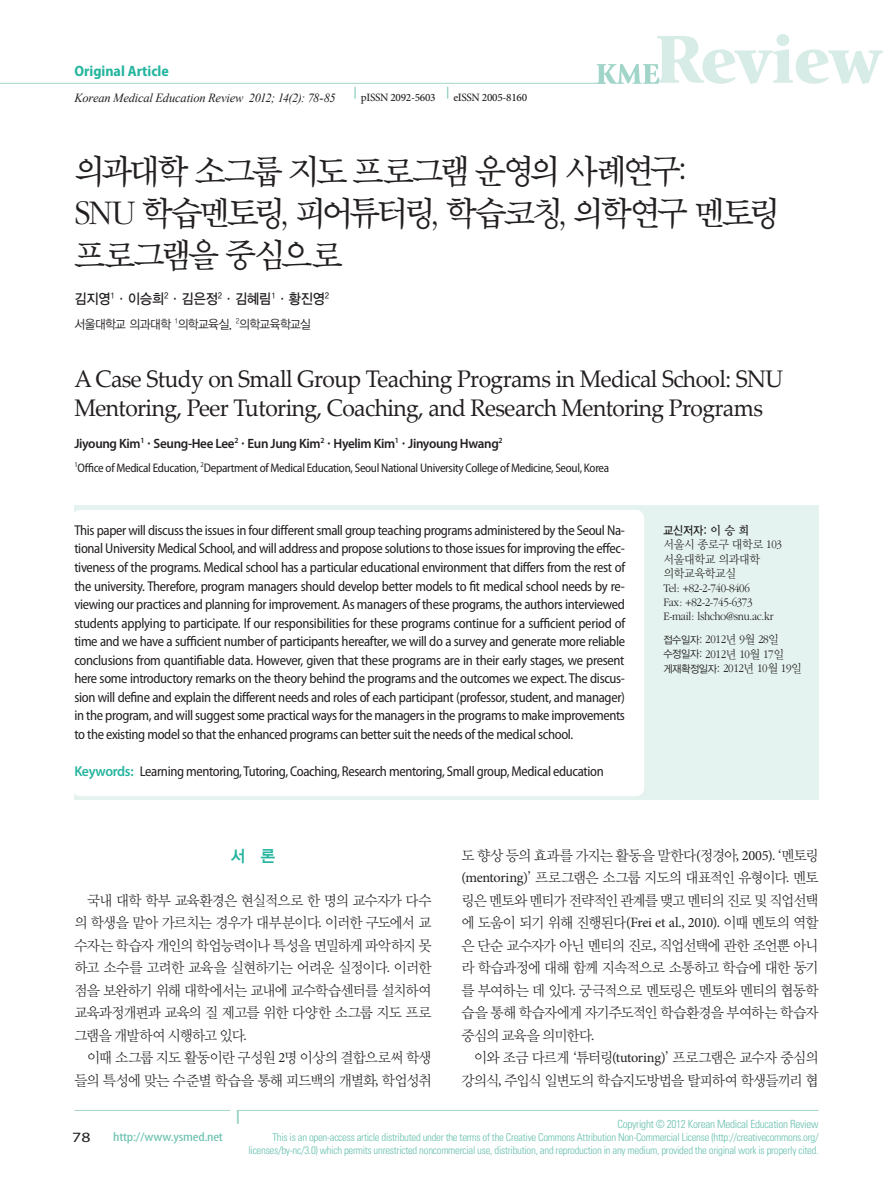
<style>
.page{position:relative;width:893px;height:1191px;background:#fff}
.page>*{position:absolute;margin:0;border:0;box-sizing:border-box;transform-origin:0 0}
.제목_한글{font:36px/42px "San Sw M";letter-spacing:-.075em;color:#231f20;scale:.95 1}
.제목_영문{font:24px/28.8px "Palatino Linotype";letter-spacing:-.025em;color:#231f20;scale:.95 1}
.본문_대제목{font:16.5px "YDIYGO340";color:#25b59e;scale:.95 1}
.t1{font:700 semi-condensed 15px "Myriad Pro";color:#25b59e}
.본문{font:14.7px/22.5px "YDIY Mj O320";letter-spacing:-.06em;color:#231f20;text-align:justify;scale:.95 1}
.초록{font:semi-condensed 14.25px/18.6px "Myriad Pro";letter-spacing:-.025em;color:#231f20;text-align:justify}
.저자_한글{font:14.25px "YDIYGO330";color:#231f20;scale:.92 1}
.t2{font:14.25px "Myriad Pro";color:#231f20;scale:1.25 1}
.저자_영문{font:600 13.5px "Myriad Pro";letter-spacing:-.025em;color:#231f20}
.t3{font:condensed 12.75px "Myriad Pro";letter-spacing:-.015em;color:#68c0ae;scale:1.25 1}
.소속_영문{font:semi-condensed 12.45px "Myriad Pro";letter-spacing:-.025em;color:#231f20}
.t4{font:italic 12.45px "Times New Roman";letter-spacing:-.015em;color:#231f20}
.소속_한글{font:12.45px "YDIYGO320";letter-spacing:-.045em;color:#231f20;scale:.93 1}
.교신저자_한글{font:300 12px/14.4px "ITC Garamond Std";letter-spacing:-.03em;color:#231f20;scale:.91 1}
.교신저자_한글-2{font:12px/14.4px "YDIY Mj O320";letter-spacing:-.03em;color:#231f20;scale:.95 1}
.교신저자_한글-3{font:12px "YDIYGO330";color:#231f20;scale:.9 1}
.t5{font:300 condensed 11.25px "Univers LT Std";letter-spacing:-.025em;color:#68c0ae}
.t6{font:500 11.25px "Minion Pro";letter-spacing:-.025em;color:#231f20}
.t7{font:300 condensed 10.8px/12.9px "Univers LT Std";letter-spacing:-.025em;color:#68c0ae;text-align:right}
.s1{font-weight:600;font-stretch:normal;color:#25b59e}
.s2{font-family:"YDIY Mj O340"}
.s3{font-family:"ITC Garamond Std";font-weight:300}
.s4{font-family:"YDIYGO320";font-weight:400;font-size:10.5px}
.s5{font-family:"YDIY Mj O320";font-weight:400}
.s6{font-family:"Minion Pro";font-size:14.25px}
.s7{font-family:"Batang"}
</style>
<div class="page">
<hr style="left:74px;top:1110px;width:157px;height:1px;background:#a2d5c9">
<hr style="left:237px;top:1110px;width:582px;height:1px;background:#a2d5c9">
<svg style="left:237px;top:1111px;width:2px;height:12px"></svg>
<svg style="left:354px;top:87px;width:2px;height:12px"></svg>
<svg style="left:447px;top:87px;width:1px;height:12px"></svg>
<svg style="left:597px;top:34px;width:286px;height:50px"></svg>
<hr style="left:0;top:83px;width:605px;height:1px;background:#a2d5c9">
<div style="left:74px;top:505px;width:745px;height:295px;background:#e4f3ef"></div>
<div style="left:72px;top:510px;width:572px;height:286px;background:#fff;border-radius:9px"></div>
<p class="t1" style="left:74px;top:63px;width:96px">Original Article</p>
<p class="t4" style="left:74px;top:89px;width:263px">Korean Medical Education Review 2012; 14(2): 78-85</p>
<p class="t6" style="left:361px;top:90px;width:76px">pISSN 2092-5603</p>
<p class="t6" style="left:453px;top:90px;width:75px">eISSN 2005-8160</p>
<p class="제목_한글" style="left:74px;top:151px;width:744px">의과대학 소그룹 지도 프로그램 운영의 사례연구:<br>SNU 학습멘토링, 피어튜터링, 학습코칭, 의학연구 멘토링 프로그램을 중심으로</p>
<p class="저자_한글" style="left:74px;top:291px;width:278px">김지영<sup>1</sup>·이승희<sup>2</sup>·김은정<sup>2</sup>·김혜림<sup>1</sup>·황진영<sup>2</sup></p>
<p class="소속_한글" style="left:74px;top:317px;width:256px">서울대학교 의과대학 <sup>1</sup>의학교육실, <sup>2</sup>의학교육학교실</p>
<p class="제목_영문" style="left:74px;top:364px;width:748px">A Case Study on Small Group Teaching Programs in Medical School: SNU<br>Mentoring, Peer Tutoring, Coaching, and Research Mentoring Programs</p>
<p class="저자_영문" style="left:74px;top:435px;width:430px">Jiyoung Kim<sup>1</sup> · Seung-Hee Lee<sup>2</sup> · Eun Jung Kim<sup>2</sup> · Hyelim Kim<sup>1</sup> · Jinyoung Hwang<sup>2</sup></p>
<p class="소속_영문" style="left:74px;top:461px;width:536px"><sup>1</sup>Office of Medical Education, <sup>2</sup>Department of Medical Education, Seoul National University College of Medicine, Seoul, Korea</p>
<p class="초록" style="left:74px;top:521px;width:552px">This paper will discuss the issues in four different small group teaching programs administered by the Seoul Na&shy;tional University Medical School, and will address and propose solutions to those issues for improving the effec&shy;tiveness of the programs. Medical school has a particular educational environment that differs from the rest of the university. Therefore, program managers should develop better models to fit medical school needs by re&shy;viewing our practices and planning for improvement. As managers of these programs, the authors interviewed students applying to participate. If our responsibilities for these programs continue for a sufficient period of time and we have a sufficient number of participants hereafter, we will do a survey and generate more reliable conclusions from quantifiable data. However, given that these programs are in their early stages, we present here some introductory remarks on the theory behind the programs and the outcomes we expect. The discus&shy;sion will define and explain the different needs and roles of each participant (professor, student, and manager) in the program, and will suggest some practical ways for the managers in the programs to make improvements to the existing model so that the enhanced programs can better suit the needs of the medical school.</p>
<p class="초록" style="left:74px;top:762px;width:531px"><span class="s1">Keywords:</span> Learning mentoring, Tutoring, Coaching, Research mentoring, Small group, Medical education</p>
<p class="교신저자_한글-3" style="left:663px;top:523px;width:97px">교신저자: <span class="s2">이 승 희</span></p>
<p class="교신저자_한글-2" style="left:663px;top:537px;width:126px">서울시 종로구 대학로 <span class="s3">103 </span>서울대학교 의과대학 의학교육학교실</p>
<p class="교신저자_한글" style="left:663px;top:580px;width:97px">Tel: +82-2-740-8406</p>
<p class="교신저자_한글" style="left:663px;top:595px;width:100px">Fax: +82-2-745-6373</p>
<p class="교신저자_한글" style="left:663px;top:609px;width:122px">E-mail: lshcho@snu.ac.kr</p>
<p class="교신저자_한글" style="left:663px;top:632px;width:154px"><span class="s4">접수일자:</span> 2012<span class="s5">년</span> 9<span class="s5">월</span> 28<span class="s5">일 </span><span class="s4">수정일자:</span> 2012<span class="s5">년</span> 10<span class="s5">월</span> 17<span class="s5">일 </span><span class="s4">게재확정일자:</span> 2012<span class="s5">년</span> 10<span class="s5">월</span> 19<span class="s5">일</span></p>
<p class="본문_대제목" style="left:231px;top:846px;width:48px">서 론</p>
<p class="본문" style="left:74px;top:889px;width:377px;text-indent:13px">국내 대학 학부 교육환경은 현실적으로 한 명의 교수자가 다수 의 학생을 맡아 가르치는 경우가 대부분이다<span class="s6">.</span> 이러한 구도에서 교 수자는 학습자 개인의 학업능력이나 특성을 면밀하게 파악하지 못 하고 소수를 고려한 교육을 실현하기는 어려운 실정이다<span class="s6">.</span> 이러한 점을 보완하기 위해 대학에서는 교내에 교수학습센터를 설치하여 교육과정개편과 교육의 질 제고를 위한 다양한 소그룹 지도 프로 그램을 개발하여 시행하고 있다<span class="s6">.</span></p>
<p class="본문" style="left:74px;top:1046px;width:377px;text-align:right">이때 소그룹 지도 활동이란 구성원 <span class="s6">2</span>명 이상의 결합으로써 학생 들의 특성에 맞는 수준별 학습을 통해 피드백의 개별화<span class="s6">,</span> 학업성취</p>
<p class="본문" style="left:461px;top:844px;width:377px">도 향상 등의 효과를 가지는 활동을 말한다<span class="s6">(</span>정경아<span class="s6">, 2005).</span> <span class="s7">‘</span>멘토링 <span class="s6">(mentoring)</span><span class="s7">’</span> 프로그램은 소그룹 지도의 대표적인 유형이다<span class="s6">.</span> 멘토 링은 멘토와 멘티가 전략적인 관계를 맺고 멘티의 진로 및 직업선택 에 도움이 되기 위해 진행된다<span class="s6">(Frei et al., 2010).</span> 이때 멘토의 역할 은 단순 교수자가 아닌 멘티의 진로<span class="s6">,</span> 직업선택에 관한 조언뿐 아니 라 학습과정에 대해 함께 지속적으로 소통하고 학습에 대한 동기 를 부여하는 데 있다<span class="s6">.</span> 궁극적으로 멘토링은 멘토와 멘티의 협동학 습을 통해 학습자에게 자기주도적인 학습환경을 부여하는 학습자 중심의 교육을 의미한다<span class="s6">.</span></p>
<p class="본문" style="left:461px;top:1046px;width:377px;text-align:right">이와 조금 다르게 <span class="s7">‘</span>튜터링<span class="s6">(tutoring)</span><span class="s7">’</span> 프로그램은 교수자 중심의 강의식<span class="s6">,</span> 주입식 일변도의 학습지도방법을 탈피하여 학생들끼리 협</p>
<p class="t2" style="left:72px;top:1128px;width:16px">78</p>
<p class="t3" style="left:113px;top:1129px;width:89px">http://www.ysmed.net</p>
<p class="t5" style="left:617px;top:1117px;width:203px">Copyright © 2012 Korean Medical Education Review</p>
<p class="t7" style="left:248px;top:1130px;width:572px">This is an open-access article distributed under the terms of the Creative Commons Attribution Non-Commercial License (http://creativecommons.org/ licenses/by-nc/3.0) which permits unrestricted noncommercial use, distribution, and reproduction in any medium, provided the original work is properly cited.</p>
</div>
